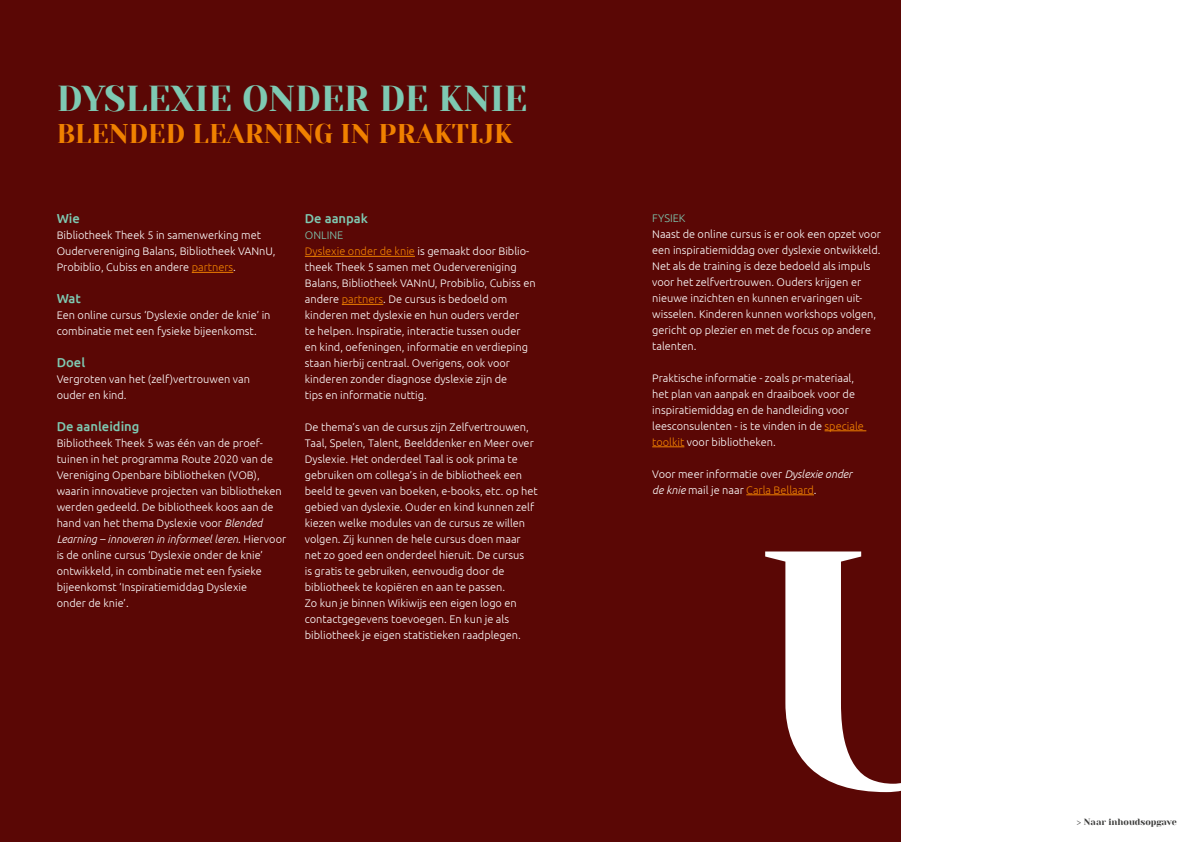
<style>
.page{position:relative;width:1191px;height:842px;background:#fff}
.page>*{position:absolute;margin:0;border:0;box-sizing:border-box;transform-origin:0 0}
.t1{font:336.6px "Yeseva One";color:#fff}
.t2{font:36px "Yeseva One";color:#7ec9b2}
.t3{font:27px "Yeseva One";color:#f08100}
.t4{font:500 13px "Ubuntu";color:#7ec9b2}
.t5{font:300 11px/16px "Ubuntu";color:#fff}
.t6{font:300 11px "Ubuntu";color:#7ec9b2}
.t7{font:9px "Yeseva One";color:#3c3c3b}
.s1{color:#f08100}
.s2{font-style:italic}
.s3{color:#7ec9b2}
</style>
<div class="page">
<div style="left:0;top:0;width:900px;height:842px;background:#5a0705"></div>
<hr style="left:192px;top:272px;width:41px;height:1px;background:#f08100">
<hr style="left:305px;top:256px;width:110px;height:1px;background:#f08100">
<hr style="left:342px;top:304px;width:41px;height:1px;background:#f08100">
<hr style="left:824px;top:430px;width:42px;height:1px;background:#f08100">
<hr style="left:652px;top:446px;width:32px;height:1px;background:#f08100">
<hr style="left:746px;top:494px;width:68px;height:1px;background:#f08100">
<h2 class="t2" style="left:57px;top:77px;width:472px">DYSLEXIE ONDER DE KNIE</h2>
<h3 class="t3" style="left:57px;top:118px;width:458px">BLENDED LEARNING IN PRAKTIJK</h3>
<p class="t4" style="left:57px;top:210px;width:25px">Wie</p>
<p class="t5" style="left:57px;top:227px;width:220px">Bibliotheek Theek 5 in samenwerking met<br>Oudervereniging Balans, Bibliotheek VANnU,<br>Probiblio, Cubiss en andere <span class="s1">partners</span>.</p>
<p class="t4" style="left:57px;top:290px;width:26px">Wat</p>
<p class="t5" style="left:57px;top:307px;width:215px">Een online cursus ‘Dyslexie onder de knie’ in combinatie met een fysieke bijeenkomst.</p>
<p class="t4" style="left:57px;top:354px;width:30px">Doel</p>
<p class="t5" style="left:57px;top:371px;width:195px">Vergroten van het (zelf)vertrouwen van ouder en kind.</p>
<p class="t4" style="left:57px;top:418px;width:84px">De aanleiding</p>
<p class="t5" style="left:57px;top:435px;width:231px">Bibliotheek Theek 5 was één van de proef&shy;tuinen in het programma Route 2020 van de Vereniging Openbare bibliotheken (VOB), waarin innovatieve projecten van bibliotheken werden gedeeld. De bibliotheek koos aan de hand van het thema Dyslexie voor <span class="s2">Blended Learning – innoveren in informeel leren</span>. Hiervoor is de online cursus ‘Dyslexie onder de knie’ ontwikkeld, in combinatie met een fysieke bijeenkomst ‘Inspiratiemiddag Dyslexie<br>onder de knie’.</p>
<p class="t4" style="left:305px;top:210px;width:65px">De aanpak</p>
<p class="t5" style="left:305px;top:227px;width:232px"><span class="s3">ONLINE<br></span><span class="s1">Dyslexie onder de knie</span> is gemaakt door Biblio&shy;theek Theek 5 samen met Oudervereniging Balans, Bibliotheek VANnU, Probiblio, Cubiss en andere <span class="s1">partners</span>. De cursus is bedoeld om kinderen met dyslexie en hun ouders verder<br>te helpen. Inspiratie, interactie tussen ouder<br>en kind, oefeningen, informatie en verdieping staan hierbij centraal. Overigens, ook voor kinderen zonder diagnose dyslexie zijn de<br>tips en informatie nuttig.</p>
<p class="t5" style="left:305px;top:419px;width:234px">De thema’s van de cursus zijn Zelfvertrouwen, Taal, Spelen, Talent, Beelddenker en Meer over Dyslexie. Het onderdeel Taal is ook prima te gebruiken om collega’s in de bibliotheek een beeld te geven van boeken, e-books, etc. op het gebied van dyslexie. Ouder en kind kunnen zelf kiezen welke modules van de cursus ze willen volgen. Zij kunnen de hele cursus doen maar net zo goed een onderdeel hieruit. De cursus<br>is gratis te gebruiken, eenvoudig door de bibliotheek te kopiëren en aan te passen.<br>Zo kun je binnen Wikiwijs een eigen logo en contactgegevens toevoegen. En kun je als bibliotheek je eigen statistieken raadplegen.</p>
<p class="t6" style="left:652px;top:211px;width:35px">FYSIEK</p>
<p class="t5" style="left:652px;top:225px;width:230px">Naast de online cursus is er ook een opzet voor een inspiratiemiddag over dyslexie ontwikkeld.<br>Net als de training is deze bedoeld als impuls voor het zelfvertrouwen. Ouders krijgen er nieuwe inzichten en kunnen ervaringen uit&shy;wisselen. Kinderen kunnen workshops volgen, gericht op plezier en met de focus op andere talenten.</p>
<p class="t5" style="left:652px;top:369px;width:213px">Praktische informatie - zoals pr-materiaal, het plan van aanpak en draaiboek voor de inspiratiemiddag en de handleiding voor leesconsulenten - is te vinden in de <span class="s1">speciale toolkit</span> voor bibliotheken.</p>
<p class="t5" style="left:652px;top:465px;width:202px">Voor meer informatie over <span class="s2">Dyslexie onder de knie</span> mail je naar <span class="s1">Carla Bellaard</span>.</p>
<h1 class="t1" style="left:753px;top:471px;width:240px">U</h1>
<p class="t7" style="left:1076px;top:817px;width:101px">&gt; Naar inhoudsopgave</p>
</div>
